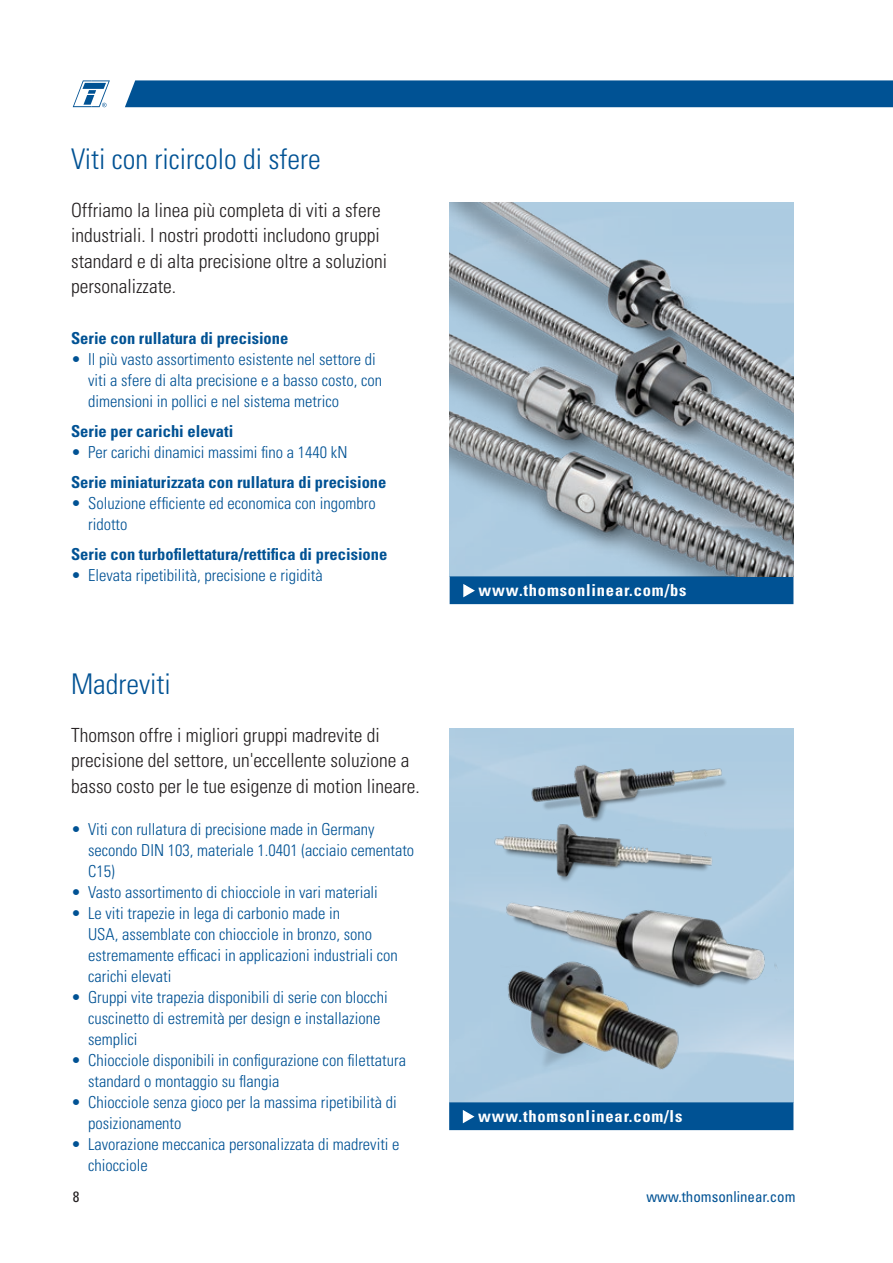
<style>
.page{position:relative;width:893px;height:1263px;background:#fff}
.page>*{position:absolute;margin:0;border:0;box-sizing:border-box;transform-origin:0 0}
.Fließ{font:300 condensed 28.5px "Univers LT Std";color:#005294}
.Fließ-2{font:300 condensed 19.5px/25.5px "Univers LT Std";color:#231f20}
.t1{font:300 condensed 16.5px/21px "Univers LT Std";color:#005294}
.Fließ-3{font:700 condensed 16.5px "Univers LT Std";color:#005294}
.Fließ-4{font:700 condensed 16.5px "Univers LT Std";letter-spacing:.05em;color:#fff}
.t2{font:condensed 15px "Univers LT Std";color:#005294}
.t3{font:condensed 15px "Univers LT Std";color:#231f20}
</style>
<div class="page">
<div style="left:125px;top:80px;width:768px;height:27px;background:#005294"></div>
<svg style="left:73px;top:80px;width:37px;height:27px"></svg>
<div style="left:450px;top:1103px;width:343px;height:26px;background:#005294"></div>
<svg style="left:462px;top:1110px;width:13px;height:14px"></svg>
<div style="left:449px;top:1102px;width:344px;height:28px;border:2px solid #005294"></div>
<img style="left:449px;top:752px;width:345px;height:330px">
<svg style="left:449px;top:579px;width:345px;height:26px"></svg>
<div style="left:450px;top:577px;width:343px;height:26px;background:#005294"></div>
<svg style="left:463px;top:584px;width:12px;height:14px"></svg>
<div style="left:450px;top:576px;width:343px;height:28px;border:2px solid #005294"></div>
<img style="left:450px;top:203px;width:343px;height:373px">
<p class="Fließ" style="left:71px;top:141px;width:251px">Viti con ricircolo di sfere</p>
<p class="Fließ-2" style="left:71px;top:197px;width:318px">Offriamo la linea più completa di viti a sfere industriali. I nostri prodotti includono gruppi standard e di alta precisione oltre a soluzioni personalizzate.</p>
<p class="Fließ-3" style="left:71px;top:328px;width:219px">Serie con rullatura di precisione</p>
<p class="t1" style="left:88px;top:349px;width:296px;text-indent:-17px">• Il più vasto assortimento esistente nel settore di viti a sfere di alta precisione e a basso costo, con dimensioni in pollici e nel sistema metrico</p>
<p class="Fließ-3" style="left:71px;top:421px;width:164px">Serie per carichi elevati</p>
<p class="t1" style="left:71px;top:442px;width:278px">• Per carichi dinamici massimi fino a 1440 kN</p>
<p class="Fließ-3" style="left:71px;top:472px;width:317px">Serie miniaturizzata con rullatura di precisione</p>
<p class="t1" style="left:88px;top:493px;width:289px;text-indent:-17px">• Soluzione efficiente ed economica con ingombro ridotto</p>
<p class="Fließ-3" style="left:71px;top:544px;width:318px">Serie con turbofilettatura/rettifica di precisione</p>
<p class="t1" style="left:71px;top:565px;width:253px">• Elevata ripetibilità, precisione e rigidità</p>
<p class="Fließ" style="left:71px;top:666px;width:101px">Madreviti</p>
<p class="Fließ-2" style="left:71px;top:722px;width:350px">Thomson offre i migliori gruppi madrevite di precisione del settore, un'eccellente soluzione a basso costo per le tue esigenze di motion lineare.</p>
<p class="t1" style="left:88px;top:818px;width:328px;text-indent:-17px">• Viti con rullatura di precisione made in Germany secondo DIN 103, materiale 1.0401 (acciaio cementato<br>C15)</p>
<p class="t1" style="left:71px;top:881px;width:308px">• Vasto assortimento di chiocciole in vari materiali</p>
<p class="t1" style="left:88px;top:902px;width:311px;text-indent:-17px">• Le viti trapezie in lega di carbonio made in<br>USA, assemblate con chiocciole in bronzo, sono estremamente efficaci in applicazioni industriali con carichi elevati</p>
<p class="t1" style="left:88px;top:986px;width:301px;text-indent:-17px">• Gruppi vite trapezia disponibili di serie con blocchi cuscinetto di estremità per design e installazione semplici</p>
<p class="t1" style="left:88px;top:1049px;width:319px;text-indent:-17px">• Chiocciole disponibili in configurazione con filettatura standard o montaggio su flangia</p>
<p class="t1" style="left:88px;top:1091px;width:310px;text-indent:-17px">• Chiocciole senza gioco per la massima ripetibilità di posizionamento</p>
<p class="t1" style="left:88px;top:1133px;width:313px;text-indent:-17px">• Lavorazione meccanica personalizzata di madreviti e chiocciole</p>
<p class="Fließ-4" style="left:479px;top:580px;width:209px">www.thomsonlinear.com/bs</p>
<p class="Fließ-4" style="left:478px;top:1106px;width:206px">www.thomsonlinear.com/ls</p>
<p class="t3" style="left:73px;top:1187px;width:8px">8</p>
<p class="t2" style="left:646px;top:1187px;width:151px">www.thomsonlinear.com</p>
</div>
